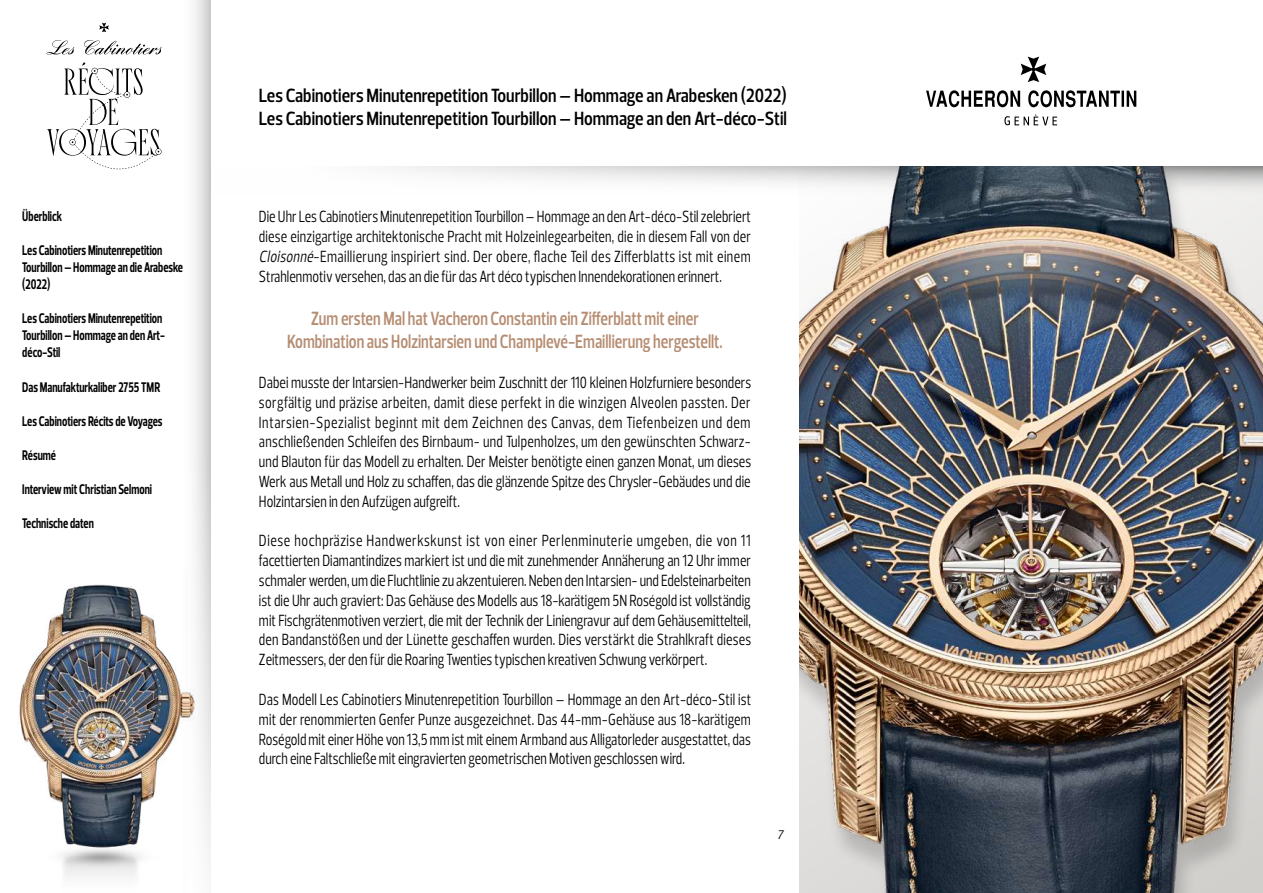
<style>
.page{position:relative;width:1263px;height:893px;background:#fff}
.page>*{position:absolute;margin:0;border:0;box-sizing:border-box;transform-origin:0 0}
.t1{font:600 19.5px/23.4px "Prelo Condensed";color:#000}
.t2{font:600 19.5px/23.4px "Prelo Condensed";color:#b68d72;text-align:center;scale:.9 1}
.t3{font:16.5px/19.8px "Prelo Condensed";color:#000;text-align:justify;scale:.9 1}
.t4{font:700 14.25px/17.1px "Prelo Condensed";color:#000;scale:.84 1}
.t5{font:italic 12.75px "Prelo";color:#000}
.s1{font-style:italic}
</style>
<div class="page">
<svg style="left:926px;top:57px;width:210px;height:68px"></svg>
<svg style="left:194px;top:0;width:16px;height:561px"></svg>
<svg style="left:47px;top:62px;width:115px;height:108px"></svg>
<svg style="left:84px;top:40px;width:78px;height:14px"></svg>
<svg style="left:47px;top:40px;width:27px;height:14px"></svg>
<svg style="left:99px;top:23px;width:10px;height:9px"></svg>
<img style="left:16px;top:561px;width:195px;height:304px">
<svg style="left:210px;top:166px;width:589px;height:48px"></svg>
<img style="left:799px;top:166px;width:464px;height:727px">
<p class="t4" style="left:22px;top:207px;width:49px">Überblick</p>
<p class="t4" style="left:22px;top:241px;width:193px">Les Cabinotiers Minutenrepetition<br>Tourbillon – Hommage an die Arabeske (2022)</p>
<p class="t4" style="left:22px;top:310px;width:171px">Les Cabinotiers Minutenrepetition<br>Tourbillon – Hommage an den Art&shy;déco-Stil</p>
<p class="t4" style="left:22px;top:378px;width:166px">Das Manufakturkaliber 2755 TMR</p>
<p class="t4" style="left:22px;top:412px;width:168px">Les Cabinotiers Récits de Voyages</p>
<p class="t4" style="left:22px;top:447px;width:42px">Résumé</p>
<p class="t4" style="left:22px;top:481px;width:156px">Interview mit Christian Selmoni</p>
<p class="t4" style="left:22px;top:515px;width:87px">Technische daten</p>
<p class="t1" style="left:259px;top:84px;width:529px">Les Cabinotiers Minutenrepetition Tourbillon – Hommage an Arabesken (2022)<br>Les Cabinotiers Minutenrepetition Tourbillon – Hommage an den Art-déco-Stil</p>
<p class="t3" style="left:259px;top:207px;width:548px">Die Uhr Les Cabinotiers Minutenrepetition Tourbillon – Hommage an den Art-déco-Stil zelebriert diese einzigartige architektonische Pracht mit Holzeinlegearbeiten, die in diesem Fall von der <span class="s1">Cloisonné</span>-Emaillierung inspiriert sind. Der obere, flache Teil des Zifferblatts ist mit einem Strahlenmotiv versehen, das an die für das Art déco typischen Innendekorationen erinnert.</p>
<p class="t2" style="left:287px;top:307px;width:485px">Zum ersten Mal hat Vacheron Constantin ein Zifferblatt mit einer<br>Kombination aus Holzintarsien und Champlevé-Emaillierung hergestellt.</p>
<p class="t3" style="left:259px;top:373px;width:548px">Dabei musste der Intarsien-Handwerker beim Zuschnitt der 110 kleinen Holzfurniere besonders sorgfältig und präzise arbeiten, damit diese perfekt in die winzigen Alveolen passten. Der Intarsien-Spezialist beginnt mit dem Zeichnen des Canvas, dem Tiefenbeizen und dem anschließenden Schleifen des Birnbaum- und Tulpenholzes, um den gewünschten Schwarz&shy;und Blauton für das Modell zu erhalten. Der Meister benötigte einen ganzen Monat, um dieses Werk aus Metall und Holz zu schaffen, das die glänzende Spitze des Chrysler-Gebäudes und die Holzintarsien in den Aufzügen aufgreift.</p>
<p class="t3" style="left:259px;top:531px;width:548px">Diese hochpräzise Handwerkskunst ist von einer Perlenminuterie umgeben, die von 11 facettierten Diamantindizes markiert ist und die mit zunehmender Annäherung an 12 Uhr immer schmaler werden, um die Fluchtlinie zu akzentuieren. Neben den Intarsien- und Edelsteinarbeiten ist die Uhr auch graviert: Das Gehäuse des Modells aus 18-karätigem 5N Roségold ist vollständig mit Fischgrätenmotiven verziert, die mit der Technik der Liniengravur auf dem Gehäusemittelteil, den Bandanstößen und der Lünette geschaffen wurden. Dies verstärkt die Strahlkraft dieses Zeitmessers, der den für die Roaring Twenties typischen kreativen Schwung verkörpert.</p>
<p class="t3" style="left:259px;top:689px;width:548px">Das Modell Les Cabinotiers Minutenrepetition Tourbillon – Hommage an den Art-déco-Stil ist mit der renommierten Genfer Punze ausgezeichnet. Das 44-mm-Gehäuse aus 18-karätigem Roségold mit einer Höhe von 13,5 mm ist mit einem Armband aus Alligatorleder ausgestattet, das durch eine Faltschließe mit eingravierten geometrischen Motiven geschlossen wird.</p>
<p class="t5" style="left:777px;top:826px;width:8px">7</p>
</div>
